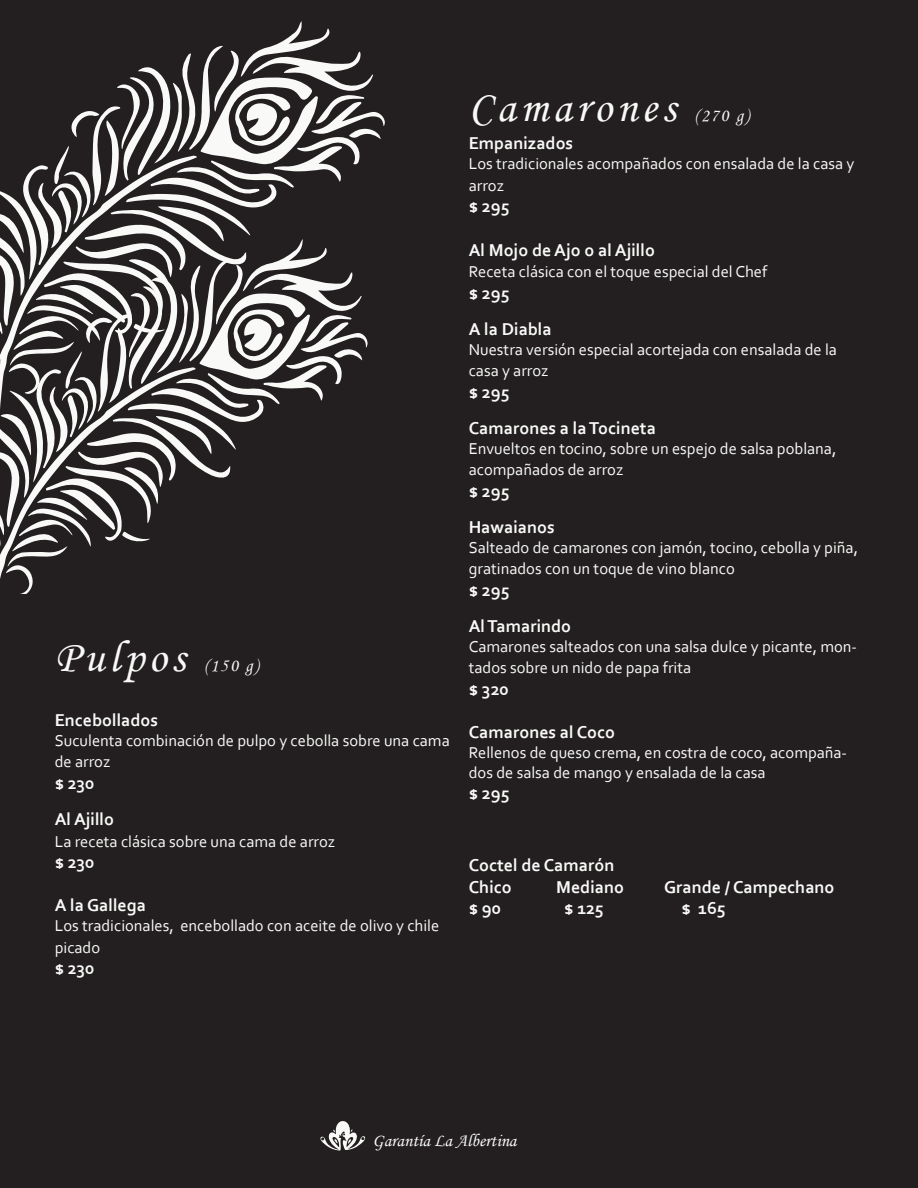
<style>
.page{position:relative;width:918px;height:1188px;background:#231f20}
.page>*{position:absolute;margin:0;border:0;box-sizing:border-box;transform-origin:0 0}
.t1{font:45px "Monotype Corsiva";letter-spacing:.1em;color:#f9faf8}
.t2{font:700 18px "Corbel";color:#f9faf8}
.t3{font:18px "Monotype Corsiva";color:#f9faf8}
.t4{font:16.5px/21.6px "Corbel";color:#f9faf8}
.s1{font-weight:400;color:#231f20}
</style>
<div class="page">
<svg style="left:0;top:21px;width:385px;height:573px"></svg>
<svg style="left:320px;top:1120px;width:45px;height:31px"></svg>
<p class="t1" style="left:55px;top:630px;width:132px">Pulpos</p>
<p class="t3" style="left:204px;top:655px;width:56px">(150 g)</p>
<p class="t2" style="left:55px;top:709px;width:105px">Encebollados</p>
<p class="t4" style="left:55px;top:729px;width:397px">Suculenta combinación de pulpo y cebolla sobre una cama de arroz</p>
<p class="t2" style="left:55px;top:772px;width:41px">$ 230</p>
<p class="t2" style="left:55px;top:808px;width:61px">Al Ajillo</p>
<p class="t4" style="left:55px;top:830px;width:282px">La receta clásica sobre una cama de arroz</p>
<p class="t2" style="left:55px;top:851px;width:49px">$ 230<span class="s1">1</span></p>
<p class="t2" style="left:55px;top:894px;width:93px">A la Gallega</p>
<p class="t4" style="left:55px;top:915px;width:386px">Los tradicionales, encebollado con aceite de olivo y chile picado</p>
<p class="t2" style="left:55px;top:957px;width:49px">$ 230<span class="s1">1</span></p>
<p class="t1" style="left:469px;top:80px;width:208px">Camarones</p>
<p class="t3" style="left:695px;top:105px;width:56px">(270 g)</p>
<p class="t2" style="left:469px;top:132px;width:106px">Empanizados</p>
<p class="t4" style="left:469px;top:152px;width:387px">Los tradicionales acompañados con ensalada de la casa y arroz</p>
<p class="t2" style="left:469px;top:195px;width:42px">$ 295</p>
<p class="t2" style="left:469px;top:238px;width:188px">Al Mojo de Ajo o al Ajillo</p>
<p class="t4" style="left:469px;top:260px;width:300px">Receta clásica con el toque especial del Chef</p>
<p class="t2" style="left:469px;top:282px;width:42px">$ 295</p>
<p class="t2" style="left:469px;top:318px;width:85px">A la Diabla</p>
<p class="t4" style="left:469px;top:338px;width:370px">Nuestra versión especial acortejada con ensalada de la casa y arroz</p>
<p class="t2" style="left:469px;top:381px;width:42px">$ 295</p>
<p class="t2" style="left:469px;top:417px;width:189px">Camarones a la Tocineta</p>
<p class="t4" style="left:469px;top:437px;width:369px">Envueltos en tocino, sobre un espejo de salsa poblana, acompañados de arroz</p>
<p class="t2" style="left:469px;top:480px;width:42px">$ 295</p>
<p class="t2" style="left:469px;top:516px;width:87px">Hawaianos</p>
<p class="t4" style="left:469px;top:536px;width:391px">Salteado de camarones con jamón, tocino, cebolla y piña, gratinados con un toque de vino blanco</p>
<p class="t2" style="left:469px;top:579px;width:42px">$ 295</p>
<p class="t2" style="left:469px;top:615px;width:104px">Al Tamarindo</p>
<p class="t4" style="left:469px;top:635px;width:390px">Camarones salteados con una salsa dulce y picante, mon&shy;tados sobre un nido de papa frita</p>
<p class="t2" style="left:469px;top:678px;width:41px">$ 320</p>
<p class="t2" style="left:469px;top:721px;width:148px">Camarones al Coco</p>
<p class="t4" style="left:469px;top:742px;width:380px;line-height:19.8px">Rellenos de queso crema, en costra de coco, acompaña&shy;dos de salsa de mango y ensalada de la casa</p>
<p class="t2" style="left:469px;top:782px;width:42px">$ 295</p>
<p class="t2" style="left:469px;top:854px;width:147px">Coctel de Camarón</p>
<p class="t2" style="left:469px;top:876px;width:44px">Chico</p>
<p class="t2" style="left:556px;top:876px;width:69px">Mediano</p>
<p class="t2" style="left:664px;top:876px;width:172px">Grande / Campechano</p>
<p class="t2" style="left:469px;top:897px;width:34px">$ 90</p>
<p class="t2" style="left:564px;top:897px;width:41px">$ 125</p>
<p class="t2" style="left:681px;top:897px;width:46px">$ 165</p>
<p class="t3" style="left:373px;top:1129px;width:145px">Garantía La Albertina</p>
</div>
